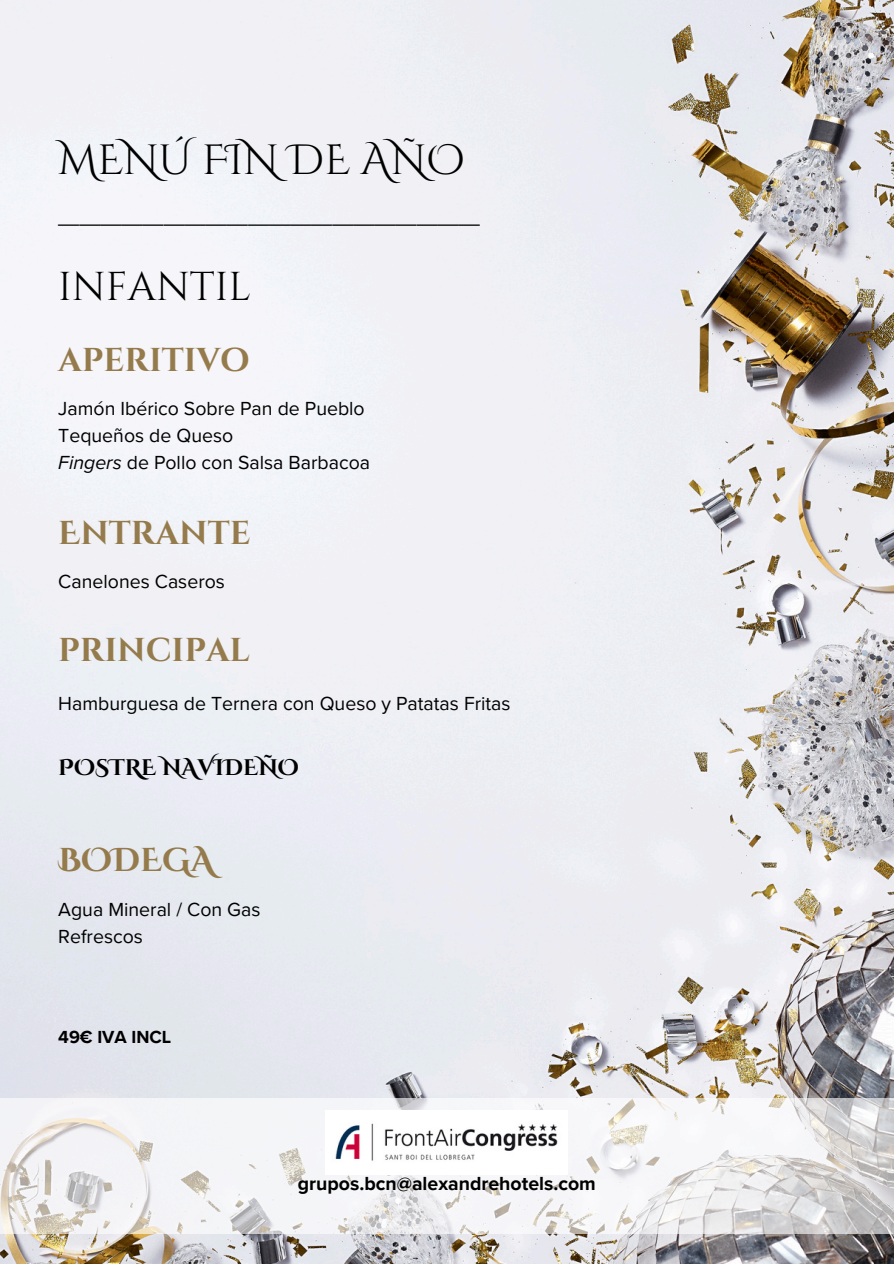
<style>
.page{position:relative;width:894px;height:1264px;background:#fff}
.page>*{position:absolute;margin:0;border:0;box-sizing:border-box;transform-origin:0 0}
.t1{font:42.15px/47.2px "Cinzel Decorative";color:#000}
.t2{font:40.2px "Cinzel";color:#000}
.t3{font:700 33px "Cinzel Decorative";color:#957b4c}
.t4{font:700 22.5px "Cinzel Decorative";color:#000}
.t5{font:19.5px "Proxima Nova";color:#000}
.t6{font:700 19.5px "Proxima Nova";color:#000}
.t7{font:700 18px "Proxima Nova";color:#000}
.s1{font-style:italic}
</style>
<div class="page">
<img style="left:0;top:0;width:893px;height:1263px">
<svg style="left:290px;top:1098px;width:312px;height:135px;fill:#f5f5f9"></svg>
<svg style="left:0;top:1098px;width:290px;height:135px;fill:#f3f4f7"></svg>
<svg style="left:602px;top:1098px;width:291px;height:135px"></svg>
<img style="left:325px;top:1110px;width:242px;height:64px">
<h1 class="t1" style="left:58px;top:138px;width:423px">MENÚ FIN DE AÑO ____________________</h1>
<h1 class="t2" style="left:58px;top:261px;width:194px">INFANTIL</h1>
<h3 class="t3" style="left:58px;top:338px;width:193px">APERITIVO</h3>
<p class="t5" style="left:58px;top:397px;width:308px">Jamón Ibérico Sobre Pan de Pueblo</p>
<p class="t5" style="left:58px;top:424px;width:176px">Tequeños de Queso</p>
<p class="t5" style="left:58px;top:451px;width:313px"><span class="s1">Fingers</span> de Pollo con Salsa Barbacoa</p>
<h3 class="t3" style="left:58px;top:511px;width:194px">ENTRANTE</h3>
<p class="t5" style="left:58px;top:570px;width:168px">Canelones Caseros</p>
<h3 class="t3" style="left:58px;top:629px;width:193px">PRINCIPAL</h3>
<p class="t5" style="left:58px;top:692px;width:453px">Hamburguesa de Ternera con Queso y Patatas Fritas</p>
<h4 class="t4" style="left:58px;top:752px;width:242px">POSTRE NAVIDEÑO</h4>
<h2 class="t3" style="left:58px;top:839px;width:157px">BODEGA</h2>
<p class="t5" style="left:58px;top:897px;width:204px">Agua Mineral / Con Gas</p>
<p class="t5" style="left:58px;top:924px;width:86px">Refrescos</p>
<h5 class="t7" style="left:58px;top:1026px;width:114px">49€ IVA INCL</h5>
<p class="t6" style="left:298px;top:1172px;width:299px">grupos.bcn@alexandrehotels.com</p>
</div>
